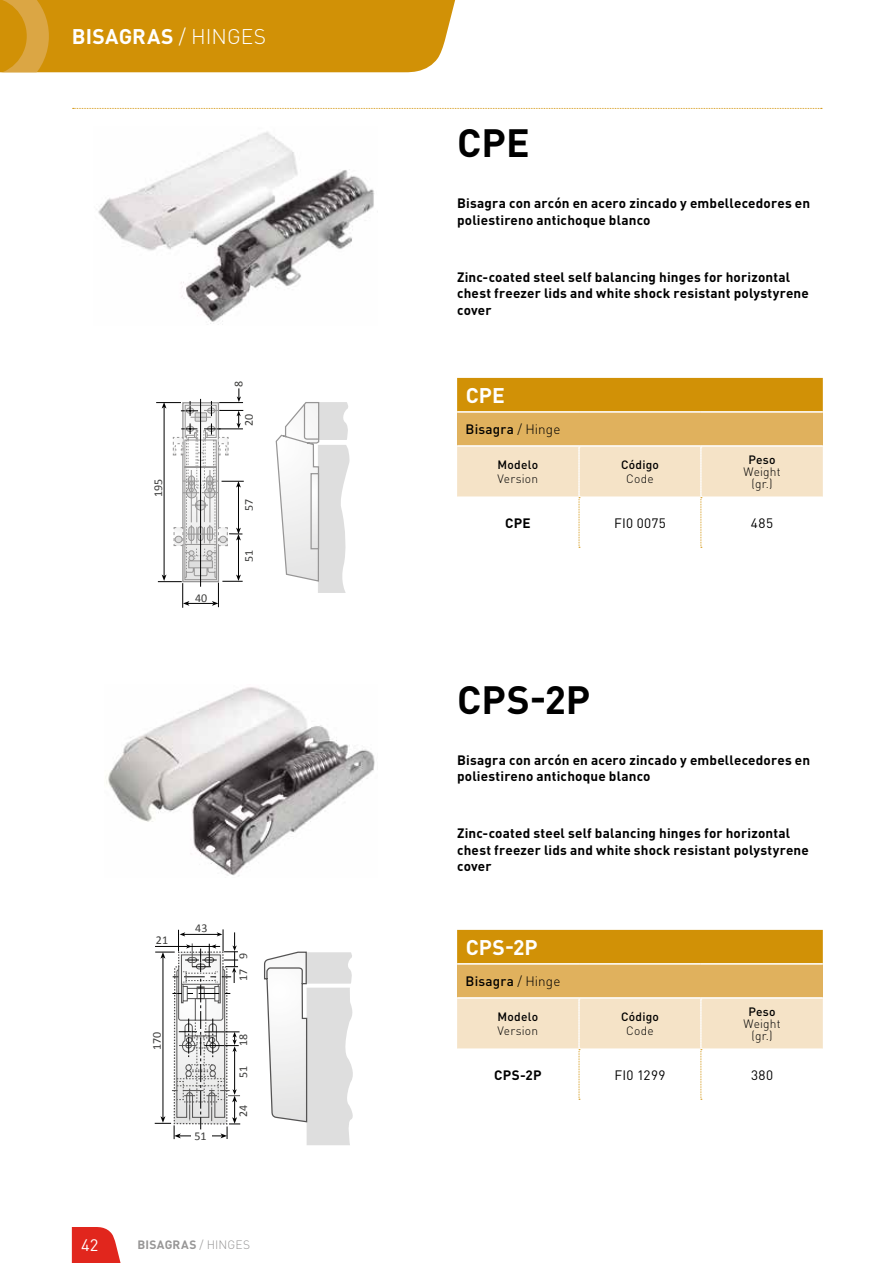
<style>
.page{position:relative;width:893px;height:1263px;background:#fff}
.page>*{position:absolute;margin:0;border:0;box-sizing:border-box;transform-origin:0 0}
.t1{font:700 39px "DIN Pro";color:#000}
.t2{font:700 21px "DIN Pro";letter-spacing:.01em;color:#fff}
.t3{font:16.5px "DIN Pro";color:#fff}
.t4{font:700 13.5px/16.5px "DIN Pro";letter-spacing:.015em;color:#000}
.t5{font:500 13.5px "DIN Pro";letter-spacing:.015em;color:#000}
.t6{font:13.5px "DIN Pro";letter-spacing:.025em;color:#000}
.t7{font:300 12px/12px "DIN Pro";letter-spacing:.015em;color:#000;text-align:center}
.t8{font:500 12px "DIN Pro";letter-spacing:.015em;color:#000}
.t9{font:12px "Calibri";color:#3c3c3b}
.t10{font:700 12px "DIN Pro";letter-spacing:.02em;color:#979696}
.s1{font-weight:300}
</style>
<div class="page">
<svg style="left:72px;top:1227px;width:49px;height:36px;background:#e44038"></svg>
<svg style="left:0;top:0;width:456px;height:72px;background:#d2940d"></svg>
<svg style="left:73px;top:108px;width:749px;height:1px"></svg>
<img style="left:98px;top:132px;width:277px;height:193px">
<img style="left:106px;top:687px;width:269px;height:189px">
<svg style="left:275px;top:402px;width:75px;height:191px"></svg>
<img style="left:312px;top:475px;width:5px;height:72px">
<div style="left:310px;top:473px;width:9px;height:76px;border:1px solid #979696"></div>
<svg style="left:156px;top:388px;width:88px;height:220px"></svg>
<svg style="left:264px;top:951px;width:89px;height:194px"></svg>
<svg style="left:155px;top:929px;width:85px;height:210px"></svg>
<div style="left:191px;top:1131px;width:20px;height:10px;background:#fff"></div>
<div style="left:457px;top:378px;width:366px;height:33px;background:#d19106"></div>
<div style="left:457px;top:412px;width:366px;height:34px;background:#e0b15d"></div>
<hr style="left:457px;top:411px;width:122px;height:2px;background:#fff">
<hr style="left:579px;top:411px;width:122px;height:2px;background:#fff">
<hr style="left:701px;top:411px;width:122px;height:2px;background:#fff">
<hr style="left:457px;top:445px;width:122px;height:2px;background:#fff">
<hr style="left:579px;top:445px;width:122px;height:2px;background:#fff">
<hr style="left:701px;top:445px;width:122px;height:2px;background:#fff">
<svg style="left:457px;top:446px;width:366px;height:102px"></svg>
<div style="left:457px;top:930px;width:366px;height:33px;background:#d19106"></div>
<div style="left:457px;top:964px;width:366px;height:34px;background:#e0b15d"></div>
<hr style="left:457px;top:963px;width:122px;height:2px;background:#fff">
<hr style="left:579px;top:963px;width:122px;height:2px;background:#fff">
<hr style="left:701px;top:963px;width:122px;height:2px;background:#fff">
<hr style="left:457px;top:997px;width:122px;height:2px;background:#fff">
<hr style="left:579px;top:997px;width:122px;height:2px;background:#fff">
<hr style="left:701px;top:997px;width:122px;height:2px;background:#fff">
<svg style="left:457px;top:998px;width:366px;height:102px"></svg>
<h2 class="t2" style="left:72px;top:22px;width:196px">BISAGRAS <span class="s1">/ HINGES</span></h2>
<p class="t9" style="left:231px;top:387px;width:8px;rotate:-90deg">8</p>
<p class="t9" style="left:151px;top:497px;width:20px;rotate:-90deg">195</p>
<p class="t9" style="left:195px;top:590px;width:14px">40</p>
<p class="t9" style="left:241px;top:426px;width:14px;rotate:-90deg">20</p>
<p class="t9" style="left:241px;top:511px;width:14px;rotate:-90deg">57</p>
<p class="t9" style="left:241px;top:562px;width:14px;rotate:-90deg">51</p>
<p class="t3" style="left:81px;top:1234px;width:19px">42</p>
<p class="t9" style="left:156px;top:933px;width:14px">21</p>
<p class="t9" style="left:195px;top:921px;width:14px">43</p>
<p class="t9" style="left:149px;top:1050px;width:20px;rotate:-90deg">170</p>
<p class="t9" style="left:194px;top:1129px;width:14px">51</p>
<p class="t9" style="left:236px;top:959px;width:8px;rotate:-90deg">9</p>
<p class="t9" style="left:236px;top:981px;width:14px;rotate:-90deg">17</p>
<p class="t9" style="left:236px;top:1046px;width:14px;rotate:-90deg">18</p>
<p class="t9" style="left:236px;top:1078px;width:14px;rotate:-90deg">51</p>
<p class="t9" style="left:236px;top:1117px;width:14px;rotate:-90deg">24</p>
<p class="t10" style="left:138px;top:1236px;width:114px">BISAGRAS <span class="s1">/ HINGES</span></p>
<h1 class="t1" style="left:457px;top:117px;width:74px">CPE</h1>
<p class="t4" style="left:457px;top:195px;width:355px">Bisagra con arcón en acero zincado y embellecedores en poliestireno antichoque blanco</p>
<p class="t4" style="left:457px;top:268px;width:353px">Zinc-coated steel self balancing hinges for horizontal chest freezer lids and white shock resistant polystyrene cover</p>
<h2 class="t2" style="left:466px;top:381px;width:41px">CPE</h2>
<p class="t5" style="left:466px;top:420px;width:96px">Bisagra <span class="s1">/ Hinge</span></p>
<p class="t8" style="left:498px;top:457px;width:42px">Modelo</p>
<p class="t7" style="left:498px;top:472px;width:42px">Version</p>
<p class="t8" style="left:621px;top:457px;width:39px">Código</p>
<p class="t7" style="left:626px;top:472px;width:29px">Code</p>
<p class="t8" style="left:748px;top:452px;width:29px">Peso</p>
<p class="t7" style="left:743px;top:465px;width:39px">Weight (gr.)</p>
<p class="t4" style="left:505px;top:514px;width:27px">CPE</p>
<p class="t6" style="left:614px;top:514px;width:53px">FI0 0075</p>
<p class="t6" style="left:751px;top:514px;width:24px">485</p>
<h1 class="t1" style="left:457px;top:673px;width:134px">CPS-2P</h1>
<p class="t4" style="left:457px;top:751px;width:355px">Bisagra con arcón en acero zincado y embellecedores en poliestireno antichoque blanco</p>
<p class="t4" style="left:457px;top:824px;width:353px">Zinc-coated steel self balancing hinges for horizontal chest freezer lids and white shock resistant polystyrene cover</p>
<h2 class="t2" style="left:466px;top:933px;width:74px">CPS-2P</h2>
<p class="t5" style="left:466px;top:972px;width:96px">Bisagra <span class="s1">/ Hinge</span></p>
<p class="t8" style="left:498px;top:1009px;width:42px">Modelo</p>
<p class="t7" style="left:498px;top:1024px;width:42px">Version</p>
<p class="t8" style="left:621px;top:1009px;width:39px">Código</p>
<p class="t7" style="left:626px;top:1024px;width:29px">Code</p>
<p class="t8" style="left:748px;top:1004px;width:29px">Peso</p>
<p class="t7" style="left:743px;top:1017px;width:39px">Weight (gr.)</p>
<p class="t4" style="left:494px;top:1066px;width:49px">CPS-2P</p>
<p class="t6" style="left:614px;top:1065px;width:53px">FI0 1299</p>
<p class="t6" style="left:751px;top:1065px;width:24px">380</p>
</div>
